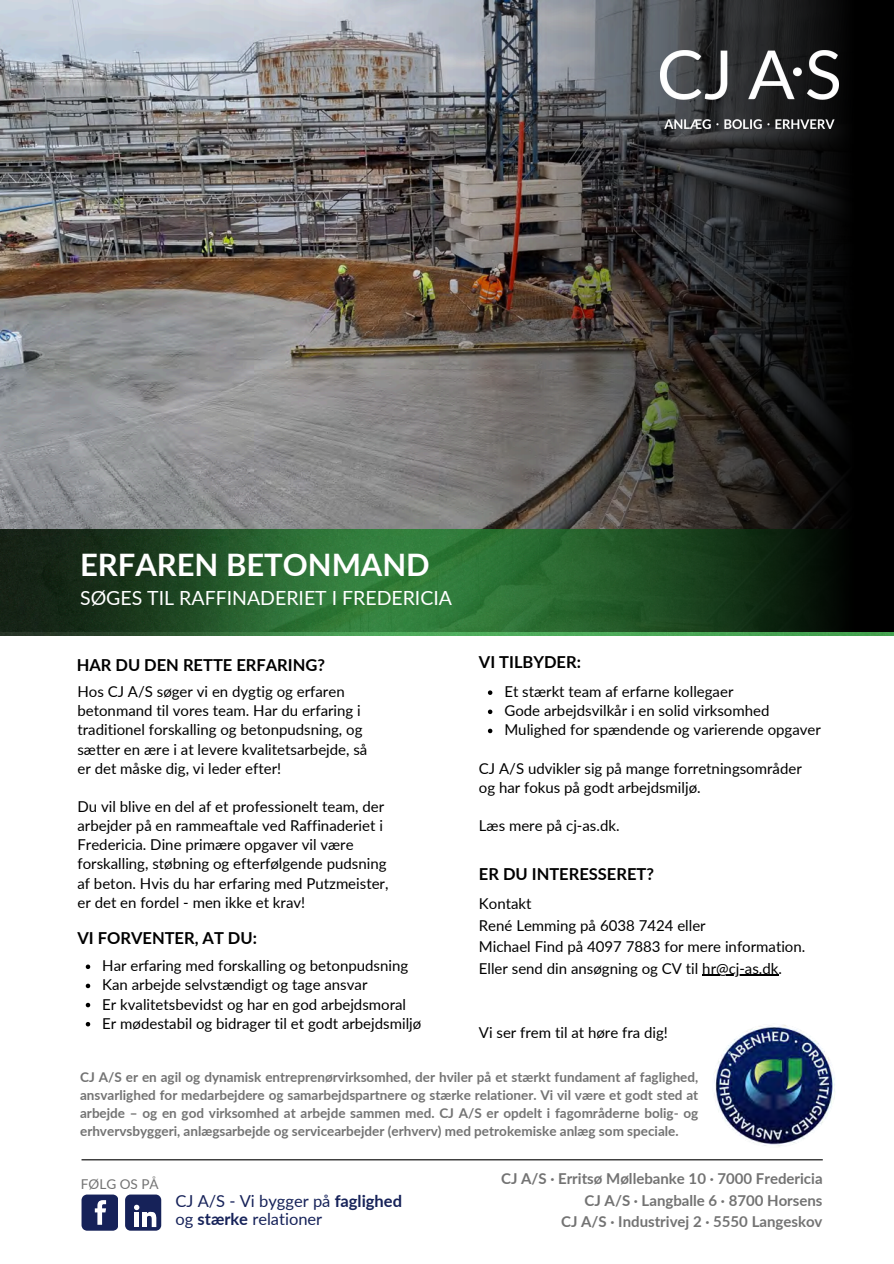
<style>
.page{position:relative;width:894px;height:1264px;background:#fff}
.page>*{position:absolute;margin:0;border:0;box-sizing:border-box;transform-origin:0 0}
.t1{font:700 30.9px "Lato";color:#fff}
.t2{font:19.5px "Lato";color:#fff}
.t3{font:700 16.5px "Lato";color:#000}
.t4{font:16.5px/18px "Lato";color:#162259}
.t5{font:15px/19.2px "Lato";color:#000}
.t6{font:700 15px/21.3px "Lato";color:#737373;text-align:right}
.t7{font:700 13.5px/18px "Lato";color:#737373;text-align:justify}
.t8{font:13.5px "Lato";color:#737373}
.s1{font-weight:700}
</style>
<div class="page">
<img style="left:0;top:0;width:893px;height:529px">
<svg style="left:81px;top:1194px;width:37px;height:36px"></svg>
<div style="left:125px;top:1194px;width:36px;height:36px;background:#162259;border-radius:5px"></div>
<svg style="left:134px;top:1204px;width:23px;height:22px"></svg>
<img style="left:0;top:529px;width:893px;height:106px">
<svg style="left:86px;top:964px;width:4px;height:5px"></svg>
<svg style="left:86px;top:983px;width:4px;height:5px"></svg>
<svg style="left:86px;top:1002px;width:4px;height:5px"></svg>
<svg style="left:86px;top:1022px;width:4px;height:4px"></svg>
<hr style="left:702px;top:974px;width:76px;height:1px;background:#000">
<hr style="left:81px;top:1159px;width:741px;height:1px;background:#000">
<img style="left:660px;top:51px;width:178px;height:77px">
<img style="left:714px;top:1025px;width:121px;height:122px">
<svg style="left:487px;top:690px;width:5px;height:5px"></svg>
<svg style="left:487px;top:709px;width:5px;height:5px"></svg>
<svg style="left:487px;top:728px;width:5px;height:5px"></svg>
<h5 class="t1" style="left:80px;top:545px;width:351px">ERFAREN BETONMAND</h5>
<h5 class="t2" style="left:80px;top:585px;width:373px">SØGES TIL RAFFINADERIET I FREDERICIA</h5>
<h5 class="t3" style="left:479px;top:652px;width:104px">VI TILBYDER:</h5>
<h3 class="t5" style="left:504px;top:681px;width:230px">Et stærkt team af erfarne kollegaer</h3>
<p class="t5" style="left:504px;top:701px;width:266px">Gode arbejdsvilkår i en solid virksomhed</p>
<p class="t5" style="left:504px;top:720px;width:318px">Mulighed for spændende og varierende opgaver</p>
<p class="t5" style="left:478px;top:758px;width:324px">CJ A/S udvikler sig på mange forretningsområder og har fokus på godt arbejdsmiljø.</p>
<p class="t5" style="left:478px;top:815px;width:142px">Læs mere på cj-as.dk.</p>
<p class="t3" style="left:77px;top:655px;width:250px">HAR DU DEN RETTE ERFARING?</p>
<p class="t5" style="left:77px;top:681px;width:291px">Hos CJ A/S søger vi en dygtig og erfaren betonmand til vores team. Har du erfaring i traditionel forskalling og betonpudsning, og sætter en ære i at levere kvalitetsarbejde, så er det måske dig, vi leder efter!</p>
<p class="t5" style="left:77px;top:796px;width:312px">Du vil blive en del af et professionelt team, der arbejder på en rammeaftale ved Raffinaderiet i Fredericia. Dine primære opgaver vil være forskalling, støbning og efterfølgende pudsning af beton. Hvis du har erfaring med Putzmeister, er det en fordel - men ikke et krav!</p>
<h5 class="t3" style="left:77px;top:928px;width:181px">VI FORVENTER, AT DU:</h5>
<h5 class="t3" style="left:478px;top:864px;width:176px">ER DU INTERESSERET?</h5>
<h2 class="t5" style="left:478px;top:892px;width:328px;line-height:21.3px">Kontakt<br>René Lemming på 6038 7424 eller<br>Michael Find på 4097 7883 for mere information.<br>Eller send din ansøgning og CV til hr@cj-as.dk.</h2>
<p class="t5" style="left:102px;top:955px;width:307px">Har erfaring med forskalling og betonpudsning</p>
<p class="t5" style="left:102px;top:975px;width:267px">Kan arbejde selvstændigt og tage ansvar</p>
<p class="t5" style="left:102px;top:994px;width:305px">Er kvalitetsbevidst og har en god arbejdsmoral</p>
<h1 class="t5" style="left:102px;top:1013px;width:320px">Er mødestabil og bidrager til et godt arbejdsmiljø</h1>
<h3 class="t5" style="left:478px;top:1022px;width:190px">Vi ser frem til at høre fra dig!</h3>
<h3 class="t7" style="left:80px;top:1067px;width:619px">CJ A/S er en agil og dynamisk entreprenørvirksomhed, der hviler på et stærkt fundament af faglighed, ansvarlighed for medarbejdere og samarbejdspartnere og stærke relationer. Vi vil være et godt sted at arbejde – og en god virksomhed at arbejde sammen med. CJ A/S er opdelt i fagområderne bolig- og erhvervsbyggeri, anlægsarbejde og servicearbejder (erhverv) med petrokemiske anlæg som speciale.</h3>
<h3 class="t8" style="left:81px;top:1176px;width:79px">FØLG OS PÅ</h3>
<h5 class="t6" style="left:501px;top:1167px;width:323px">CJ A/S · Erritsø Møllebanke 10 · 7000 Fredericia<br>CJ A/S · Langballe 6 · 8700 Horsens<br>CJ A/S · Industrivej 2 · 5550 Langeskov</h5>
<p class="t4" style="left:175px;top:1191px;width:228px">CJ A/S - Vi bygger på <span class="s1">faglighed </span>og <span class="s1">stærke</span> relationer</p>
</div>
